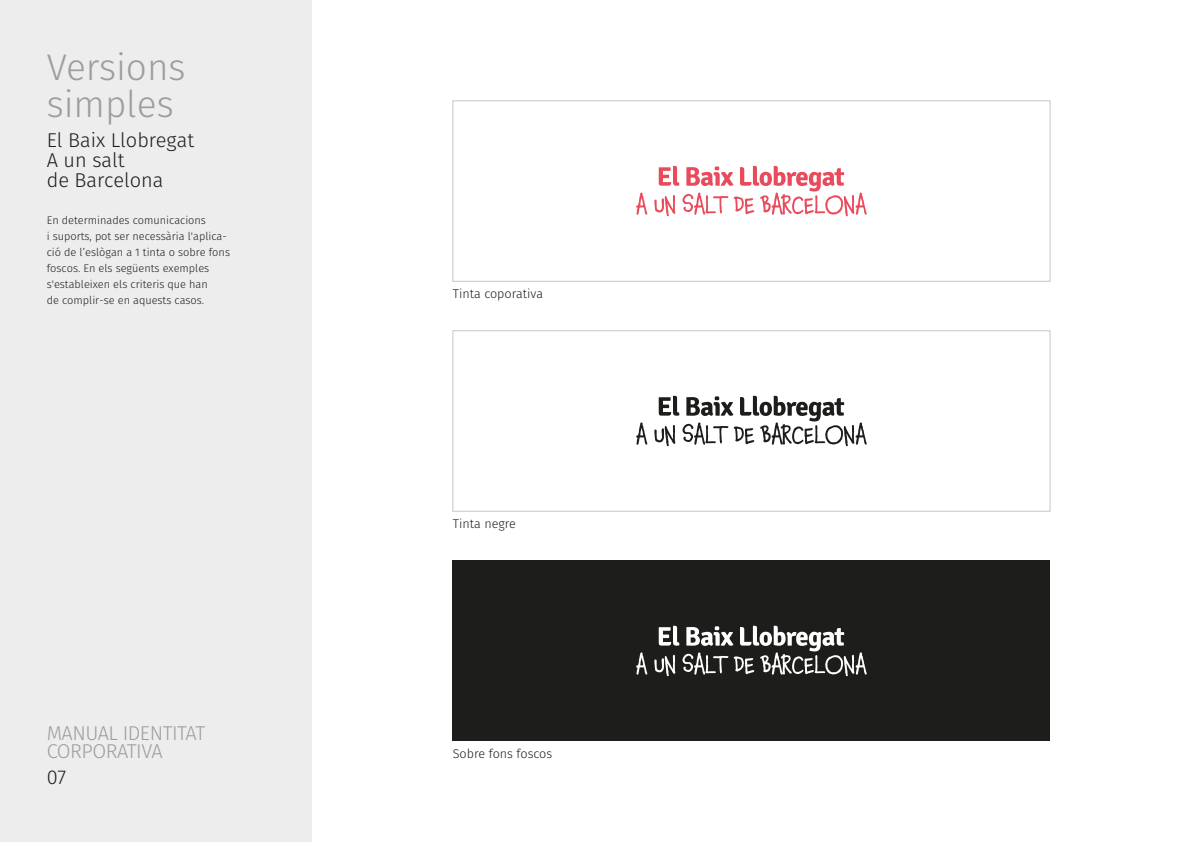
<style>
.page{position:relative;width:1191px;height:842px;background:#fff}
.page>*{position:absolute;margin:0;border:0;box-sizing:border-box;transform-origin:0 0}
.t1{font:300 37px/37px "Fira Sans";color:#9d9d9c}
.t2{font:300 20px/20px "Fira Sans";color:#1d1d1b}
.t3{font:300 20px/18px "Fira Sans";letter-spacing:-.025em;color:#9d9d9c}
.t4{font:300 12.6px "Fira Sans";color:#1d1d1b}
.t5{font:300 11px/16px "Fira Sans";color:#1d1d1b}
</style>
<div class="page">
<div style="left:0;top:0;width:312px;height:842px;background:#ededed"></div>
<div style="left:453px;top:561px;width:597px;height:180px;background:#1d1d1b"></div>
<div style="left:452px;top:100px;width:598px;height:182px;border:1px solid #c6c6c6"></div>
<svg style="left:636px;top:166px;width:230px;height:50px"></svg>
<div style="left:452px;top:330px;width:598px;height:182px;border:1px solid #c6c6c6"></div>
<svg style="left:636px;top:396px;width:230px;height:50px"></svg>
<svg style="left:636px;top:626px;width:230px;height:50px"></svg>
<h1 class="t1" style="left:47px;top:48px;width:140px">Versions simples</h1>
<h2 class="t2" style="left:47px;top:130px;width:149px">El Baix Llobregat<br>A un salt<br>de Barcelona</h2>
<p class="t5" style="left:47px;top:212px;width:185px">En determinades comunicacions<br>i suports, pot ser necessària l'aplica&shy;ció de l’eslògan a 1 tinta o sobre fons foscos. En els següents exemples s'estableixen els criteris que han<br>de complir-se en aquests casos.</p>
<h2 class="t3" style="left:47px;top:724px;width:160px">MANUAL IDENTITAT<br>CORPORATIVA</h2>
<h2 class="t2" style="left:47px;top:767px;width:21px">07</h2>
<p class="t4" style="left:453px;top:285px;width:92px">Tinta coporativa</p>
<p class="t4" style="left:453px;top:515px;width:65px">Tinta negre</p>
<p class="t4" style="left:453px;top:744px;width:101px">Sobre fons foscos</p>
</div>
